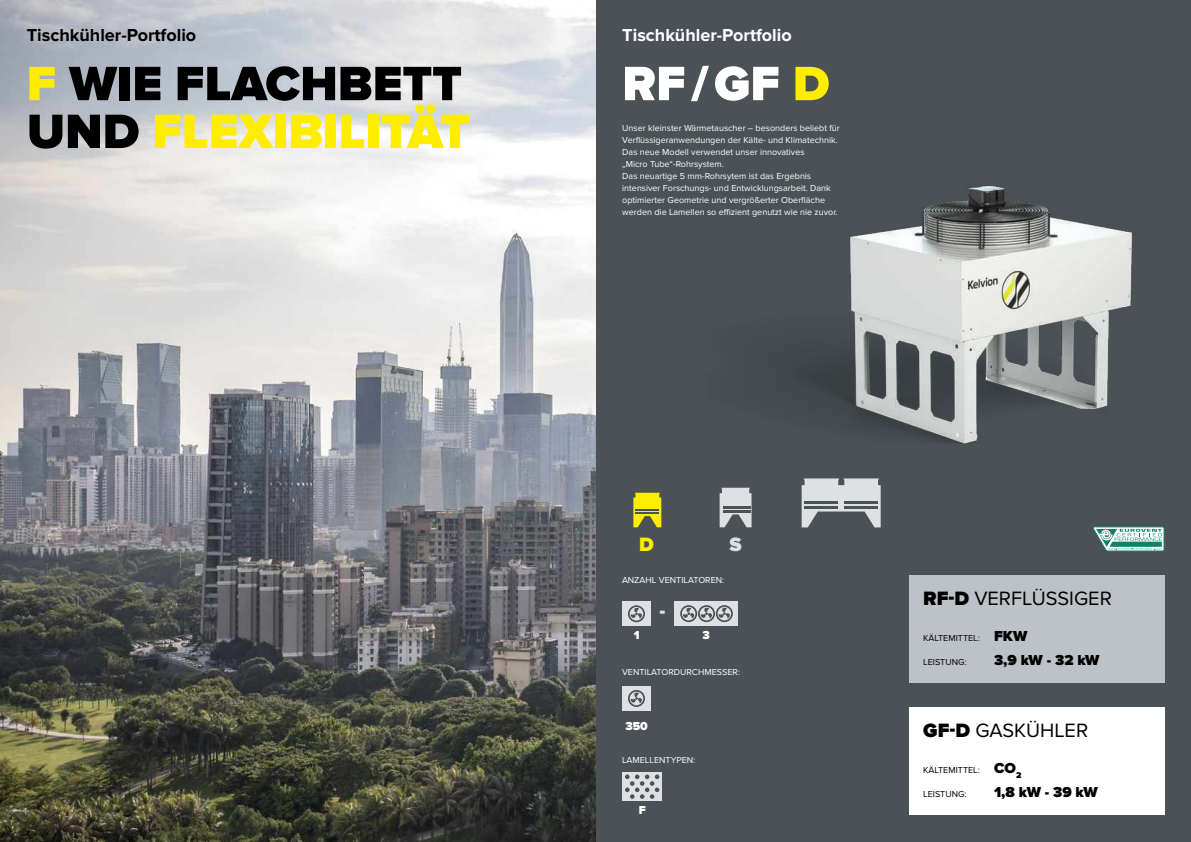
<style>
.page{position:relative;width:1191px;height:842px;background:#fff}
.page>*{position:absolute;margin:0;border:0;box-sizing:border-box;transform-origin:0 0}
.t1{font:900 50px/47.8px "Proxima Nova";color:#000}
.t2{font:900 50px "Proxima Nova";color:#fff}
.t3{font:20px "Proxima Nova";color:#000}
.t4{font:900 20px "Proxima Nova";color:#dee1e3}
.t5{font:900 20px "Proxima Nova";color:#ffed00}
.t6{font:700 18px "Proxima Nova";color:#fff}
.t7{font:700 18px "Proxima Nova";color:#000}
.t8{font:900 15px "Proxima Nova";letter-spacing:-.03em;color:#000}
.t9{font:900 12px "Proxima Nova";color:#fff}
.t10{font:9px/12px "Proxima Nova";color:#fff}
.t11{font:9px "Proxima Nova";color:#000}
.s1{color:#ffed00}
.s2{font-weight:900}
.s3{font-weight:900;font-size:15px}
</style>
<div class="page">
<div style="left:595px;top:0;width:596px;height:842px;background:#4b5256"></div>
<img style="left:0;top:0;width:595px;height:842px">
<div style="left:909px;top:575px;width:255px;height:108px;background:#bdc2c6"></div>
<div style="left:909px;top:707px;width:255px;height:108px;background:#fff"></div>
<div style="left:622px;top:601px;width:28px;height:25px;background:#dee1e3"></div>
<div style="left:622px;top:686px;width:28px;height:24px;background:#dee1e3"></div>
<div style="left:622px;top:772px;width:40px;height:28px;background:#dee1e3"></div>
<div style="left:674px;top:601px;width:64px;height:25px;background:#dee1e3"></div>
<svg style="left:628px;top:605px;width:17px;height:17px"></svg>
<svg style="left:628px;top:690px;width:17px;height:17px"></svg>
<svg style="left:680px;top:605px;width:53px;height:17px"></svg>
<svg style="left:625px;top:774px;width:34px;height:25px"></svg>
<svg style="left:801px;top:478px;width:79px;height:49px"></svg>
<hr style="left:804px;top:501px;width:34px;height:3px;background:#4c5356">
<hr style="left:804px;top:506px;width:34px;height:3px;background:#4c5356">
<hr style="left:844px;top:501px;width:34px;height:3px;background:#4c5356">
<hr style="left:844px;top:506px;width:34px;height:3px;background:#4c5356">
<svg style="left:719px;top:488px;width:32px;height:39px"></svg>
<hr style="left:723px;top:506px;width:27px;height:2px;background:#4b5256">
<hr style="left:723px;top:510px;width:27px;height:2px;background:#4b5256">
<svg style="left:633px;top:493px;width:28px;height:34px"></svg>
<hr style="left:635px;top:509px;width:24px;height:2px;background:#4b5256">
<hr style="left:635px;top:512px;width:24px;height:2px;background:#4b5256">
<svg style="left:1093px;top:527px;width:71px;height:24px;background:#95c0b6"></svg>
<img style="left:777px;top:186px;width:355px;height:258px">
<h3 class="t7" style="left:27px;top:25px;width:171px">Tischkühler-Portfolio</h3>
<h1 class="t1" style="left:27px;top:61px;width:444px"><span class="s1">F</span> WIE FLACHBETT<br>UND <span class="s1">FLEXIBILITÄT</span></h1>
<h3 class="t6" style="left:622px;top:25px;width:171px">Tischkühler-Portfolio</h3>
<h1 class="t2" style="left:622px;top:55px;width:209px">RF / GF <span class="s1">D</span></h1>
<p class="t10" style="left:622px;top:122px;width:219px">Unser kleinster Wärmetauscher – besonders beliebt für Verflüssigeranwendungen der Kälte- und Klimatechnik.<br>Das neue Modell verwendet unser innovatives<br>„Micro Tube“-Rohrsystem.<br>Das neuartige 5 mm-Rohrsytem ist das Ergebnis intensiver Forschungs- und Entwicklungsarbeit. Dank optimierter Geometrie und vergrößerter Oberfläche werden die Lamellen so effizient genutzt wie nie zuvor.</p>
<h2 class="t5" style="left:639px;top:533px;width:16px">D</h2>
<h2 class="t4" style="left:729px;top:533px;width:14px">S</h2>
<p class="t10" style="left:622px;top:574px;width:104px">ANZAHL VENTILATOREN:</p>
<h3 class="t9" style="left:633px;top:628px;width:7px">1</h3>
<h2 class="t4" style="left:659px;top:601px;width:7px">-</h2>
<h3 class="t9" style="left:702px;top:628px;width:9px">3</h3>
<p class="t10" style="left:622px;top:666px;width:120px">VENTILATORDURCHMESSER:</p>
<h3 class="t9" style="left:625px;top:719px;width:24px">350</h3>
<p class="t10" style="left:622px;top:754px;width:75px">LAMELLENTYPEN:</p>
<h3 class="t9" style="left:639px;top:803px;width:9px">F</h3>
<h2 class="t3" style="left:923px;top:587px;width:190px"><span class="s2">RF-D</span> VERFLÜSSIGER</h2>
<p class="t11" style="left:923px;top:633px;width:106px">KÄLTEMITTEL: <span class="s3">FKW</span></p>
<p class="t11" style="left:923px;top:657px;width:45px">LEISTUNG:</p>
<h3 class="t8" style="left:994px;top:652px;width:107px">3,9 kW - 32 kW</h3>
<h2 class="t3" style="left:923px;top:719px;width:166px"><span class="s2">GF-D</span> GASKÜHLER</h2>
<p class="t11" style="left:923px;top:765px;width:100px">KÄLTEMITTEL: <span class="s3">CO</span><sub>2</sub></p>
<p class="t11" style="left:923px;top:789px;width:45px">LEISTUNG:</p>
<h3 class="t8" style="left:994px;top:784px;width:105px">1,8 kW - 39 kW</h3>
</div>
